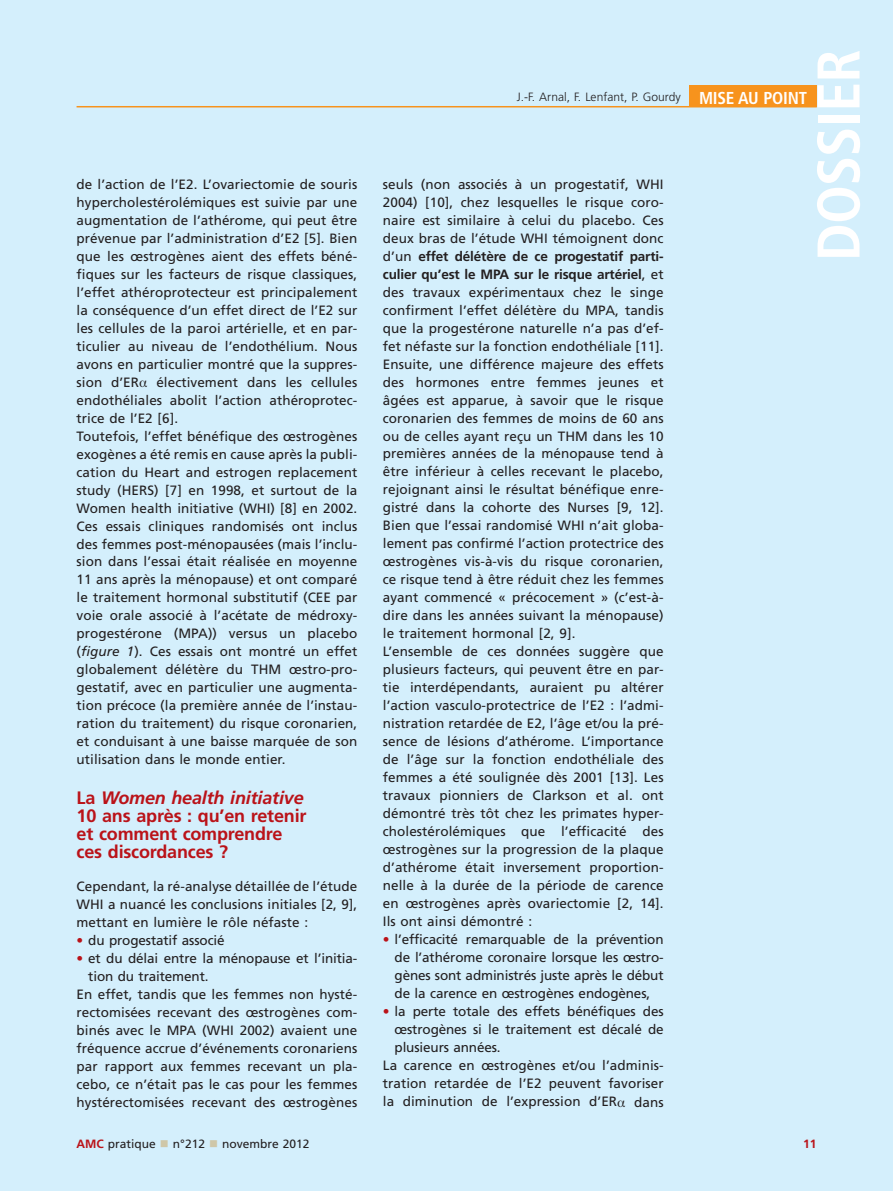
<style>
.page{position:relative;width:893px;height:1191px;background:#fff}
.page>*{position:absolute;margin:0;border:0;box-sizing:border-box;transform-origin:0 0}
.t1{font:700 condensed 60.15px "Frutiger";letter-spacing:-.015em;color:#fff}
.t2{font:700 18px/18px "Frutiger";letter-spacing:-.01em;color:#ba1319}
.t3{font:13.5px/18px "Frutiger";letter-spacing:.005em;color:#231f20}
.t4{font:300 12px "Frutiger";color:#231f20}
.t5{font:12px "Frutiger";color:#231f20}
.t6{font:700 12px "Frutiger";color:#ba1319}
.s1{font-family:"Times"}
.s2{font-style:italic}
.s3{color:#ba1319}
.s4{font-weight:700;color:#ba1319}
.s5{font-weight:700;font-stretch:condensed;font-size:17.25px;color:#fff}
.s6{font-weight:700}
</style>
<div class="page">
<div style="left:0;top:0;width:892px;height:1191px;background:#d4effc"></div>
<hr style="left:77px;top:106px;width:739px;height:1px;background:#f7931d">
<div style="left:689px;top:85px;width:127px;height:22px;background:#f7931d"></div>
<p class="t3" style="left:77px;top:176px;width:282px">de l’action de l’E2. L’ovariectomie de souris hypercholestérolémiques est suivie par une augmentation de l’athérome, qui peut être prévenue par l’administration d’E2 [5]. Bien que les œstrogènes aient des effets béné&shy;fiques sur les facteurs de risque classiques, l’effet athéroprotecteur est principalement la conséquence d’un effet direct de l’E2 sur les cellules de la paroi artérielle, et en par&shy;ticulier au niveau de l’endothélium. Nous avons en particulier montré que la suppres&shy;sion d’ER<span class="s1">-</span> électivement dans les cellules endothéliales abolit l’action athéroprotec&shy;trice de l’E2 [6].<br>Toutefois, l’effet bénéfique des œstrogènes exogènes a été remis en cause après la publi&shy;cation du Heart and estrogen replacement study (HERS) [7] en 1998, et surtout de la Women health initiative (WHI) [8] en 2002.<br>Ces essais cliniques randomisés ont inclus des femmes post-ménopausées (mais l’inclu&shy;sion dans l’essai était réalisée en moyenne 11 ans après la ménopause) et ont comparé le traitement hormonal substitutif (CEE par voie orale associé à l’acétate de médroxy&shy;progestérone (MPA)) versus un placebo (<span class="s2">figure 1</span>). Ces essais ont montré un effet globalement délétère du THM œstro-pro&shy;gestatif, avec en particulier une augmenta&shy;tion précoce (la première année de l’instau&shy;ration du traitement) du risque coronarien, et conduisant à une baisse marquée de son utilisation dans le monde entier.</p>
<h2 class="t2" style="left:77px;top:790px;width:231px">La <span class="s2">Women health initiative<br></span>10 ans après : qu’en retenir et comment comprendre ces discordances ?</h2>
<p class="t3" style="left:77px;top:878px;width:282px;text-align:justify">Cependant, la ré-analyse détaillée de l’étude WHI a nuancé les conclusions initiales [2, 9], mettant en lumière le rôle néfaste :</p>
<p class="t3" style="left:77px;top:932px;width:150px"><span class="s3">•</span> du progestatif associé</p>
<p class="t3" style="left:77px;top:950px;width:282px"><span class="s3">•</span> et du délai entre la ménopause et l’initia-</p>
<p class="t3" style="left:88px;top:968px;width:122px">tion du traitement.</p>
<p class="t3" style="left:77px;top:986px;width:282px">En effet, tandis que les femmes non hysté-</p>
<p class="t3" style="left:77px;top:1004px;width:282px">rectomisées recevant des œstrogènes com-</p>
<p class="t3" style="left:77px;top:1022px;width:282px">binés avec le MPA (WHI 2002) avaient une</p>
<p class="t3" style="left:77px;top:1040px;width:282px">fréquence accrue d’événements coronariens</p>
<p class="t3" style="left:77px;top:1058px;width:282px">par rapport aux femmes recevant un pla-</p>
<p class="t3" style="left:77px;top:1076px;width:282px">cebo, ce n’était pas le cas pour les femmes</p>
<p class="t3" style="left:77px;top:1094px;width:282px">hystérectomisées recevant des œstrogènes</p>
<p class="t5" style="left:77px;top:1139px;width:81px"><span class="s4">AMC</span> pratique</p>
<p class="t5" style="left:173px;top:1139px;width:34px">n°212</p>
<p class="t5" style="left:222px;top:1139px;width:89px">novembre 2012</p>
<p class="t4" style="left:517px;top:92px;width:291px">J.-F. Arnal, F. Lenfant, P. Gourdy <span class="s5">MISE AU POINT</span></p>
<p class="t3" style="left:383px;top:176px;width:282px">seuls (non associés à un progestatif, WHI 2004) [10], chez lesquelles le risque coro&shy;naire est similaire à celui du placebo. Ces deux bras de l’étude WHI témoignent donc d’un <span class="s6">effet délétère de ce progestatif parti&shy;culier qu’est le MPA sur le risque artériel</span>, et des travaux expérimentaux chez le singe confirment l’effet délétère du MPA, tandis que la progestérone naturelle n’a pas d’ef&shy;fet néfaste sur la fonction endothéliale [11].<br>Ensuite, une différence majeure des effets des hormones entre femmes jeunes et âgées est apparue, à savoir que le risque coronarien des femmes de moins de 60 ans ou de celles ayant reçu un THM dans les 10 premières années de la ménopause tend à être inférieur à celles recevant le placebo, rejoignant ainsi le résultat bénéfique enre&shy;gistré dans la cohorte des Nurses [9, 12].<br>Bien que l’essai randomisé WHI n’ait globa&shy;lement pas confirmé l’action protectrice des œstrogènes vis-à-vis du risque coronarien, ce risque tend à être réduit chez les femmes ayant commencé « précocement » (c’est-à&shy;dire dans les années suivant la ménopause) le traitement hormonal [2, 9].<br>L’ensemble de ces données suggère que plusieurs facteurs, qui peuvent être en par&shy;tie interdépendants, auraient pu altérer l’action vasculo-protectrice de l’E2 : l’admi&shy;nistration retardée de E2, l’âge et/ou la pré&shy;sence de lésions d’athérome. L’importance de l’âge sur la fonction endothéliale des femmes a été soulignée dès 2001 [13]. Les travaux pionniers de Clarkson et al. ont démontré très tôt chez les primates hyper&shy;cholestérolémiques que l’efficacité des œstrogènes sur la progression de la plaque d’athérome était inversement proportion&shy;nelle à la durée de la période de carence en œstrogènes après ovariectomie [2, 14].<br>Ils ont ainsi démontré :</p>
<p class="t3" style="left:394px;top:932px;width:270px;text-align:justify;text-indent:-12px"><span class="s3">•</span> l’efficacité remarquable de la prévention de l’athérome coronaire lorsque les œstro&shy;gènes sont administrés juste après le début de la carence en œstrogènes endogènes,</p>
<p class="t3" style="left:383px;top:1004px;width:282px"><span class="s3">•</span> la perte totale des effets bénéfiques des</p>
<p class="t3" style="left:394px;top:1022px;width:270px">œstrogènes si le traitement est décalé de</p>
<p class="t3" style="left:394px;top:1040px;width:108px">plusieurs années.</p>
<p class="t3" style="left:383px;top:1058px;width:282px">La carence en œstrogènes et/ou l’adminis-</p>
<p class="t3" style="left:383px;top:1076px;width:282px">tration retardée de l’E2 peuvent favoriser</p>
<p class="t3" style="left:383px;top:1094px;width:282px">la diminution de l’expression d’ER<span class="s1">-</span> dans</p>
<h1 class="t1" style="left:814px;top:261px;width:213px;rotate:-90deg">DOSSIER</h1>
<p class="t6" style="left:803px;top:1139px;width:15px">11</p>
</div>
